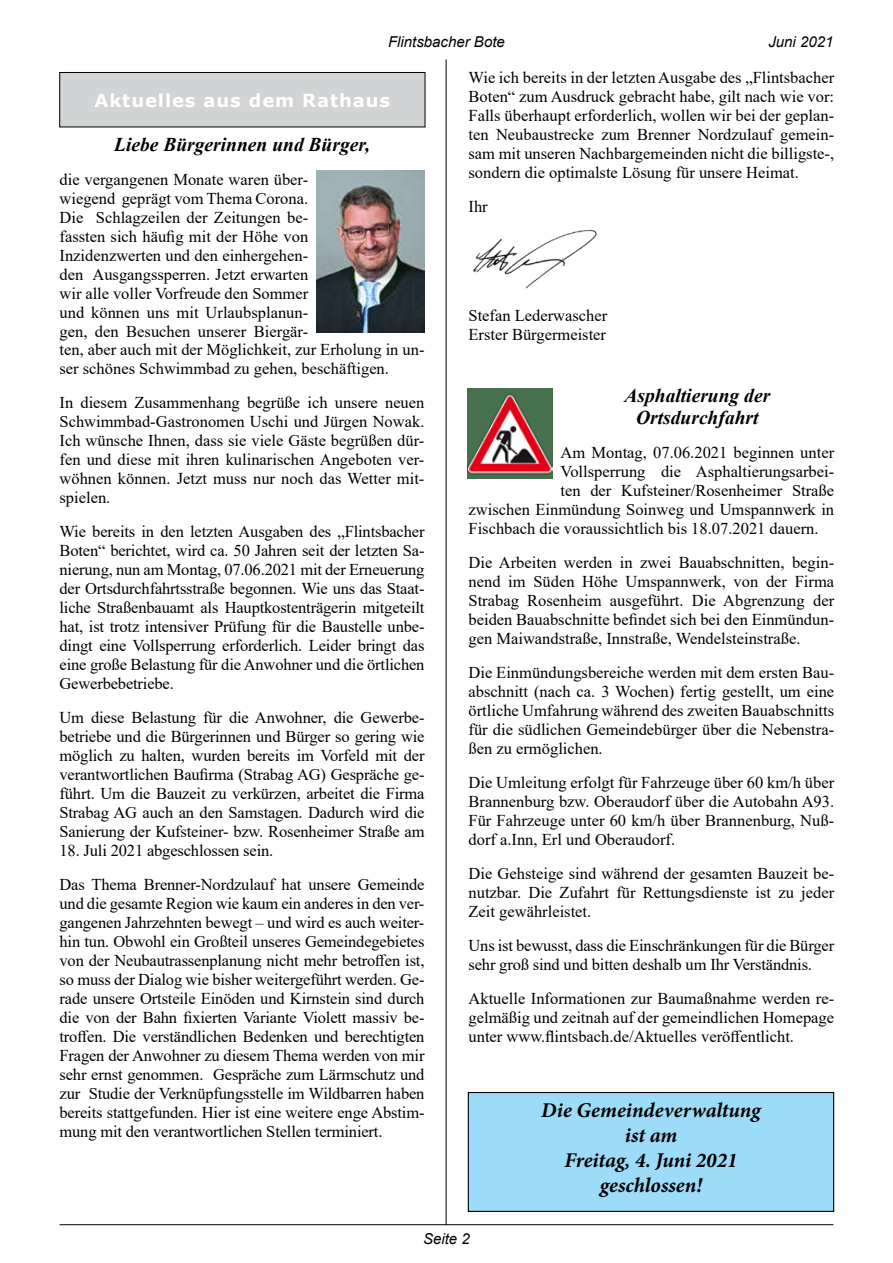
<style>
.page{position:relative;width:893px;height:1263px;background:#fff}
.page>*{position:absolute;margin:0;border:0;box-sizing:border-box;transform-origin:0 0}
.t1{font:italic 700 21px/25.2px "Minion Pro";color:#000;text-align:center}
.t2{font:italic 700 19.5px/22.5px "Times New Roman";color:#000;text-align:center}
.t3{font:700 18px "Verdana";letter-spacing:.05em;color:#fff}
.t4{font:16.5px/18.9px "Times New Roman";color:#000;text-align:justify}
.t5{font:italic 15px "Arial";color:#000}
</style>
<div class="page">
<hr style="left:60px;top:1224px;width:773px;height:1px;background:#000">
<hr style="left:446px;top:60px;width:1px;height:1165px;background:#000">
<img style="left:473px;top:229px;width:124px;height:60px">
<img style="left:317px;top:170px;width:107px;height:162px">
<div style="left:60px;top:72px;width:365px;height:55px;background:#d1d3d4"></div>
<div style="left:60px;top:72px;width:365px;height:55px;border:1px solid #000"></div>
<img style="left:467px;top:389px;width:85px;height:90px">
<div style="left:468px;top:1092px;width:366px;height:119px;background:#9ddcf9"></div>
<div style="left:468px;top:1092px;width:366px;height:120px;border:1px solid #000"></div>
<p class="t5" style="left:388px;top:32px;width:118px">Flintsbacher Bote</p>
<p class="t5" style="left:768px;top:32px;width:67px">Juni 2021</p>
<p class="t3" style="left:94px;top:87px;width:297px">Aktuelles aus dem Rathaus</p>
<p class="t2" style="left:114px;top:132px;width:257px">Liebe Bürgerinnen und Bürger,</p>
<p class="t4" style="left:60px;top:169px;width:366px;text-align:left">die vergangenen Monate waren über-<br>wiegend geprägt vom Thema Corona.<br>Die Schlagzeilen der Zeitungen be-<br>fassten sich häufig mit der Höhe von<br>Inzidenzwerten und den einhergehen-<br>den Ausgangssperren. Jetzt erwarten<br>wir alle voller Vorfreude den Sommer<br>und können uns mit Urlaubsplanun-<br>gen, den Besuchen unserer Biergär-<br>ten, aber auch mit der Möglichkeit, zur Erholung in un&shy;ser schönes Schwimmbad zu gehen, beschäftigen.</p>
<p class="t4" style="left:60px;top:393px;width:366px">In diesem Zusammenhang begrüße ich unsere neuen Schwimmbad-Gastronomen Uschi und Jürgen Nowak.<br>Ich wünsche Ihnen, dass sie viele Gäste begrüßen dür&shy;fen und diese mit ihren kulinarischen Angeboten ver&shy;wöhnen können. Jetzt muss nur noch das Wetter mit&shy;spielen.</p>
<p class="t4" style="left:60px;top:522px;width:367px">Wie bereits in den letzten Ausgaben des „Flintsbacher Boten“ berichtet, wird ca. 50 Jahren seit der letzten Sa&shy;nierung, nun am Montag, 07.06.2021 mit der Erneuerung der Ortsdurchfahrtsstraße begonnen. Wie uns das Staat&shy;liche Straßenbauamt als Hauptkostenträgerin mitgeteilt hat, ist trotz intensiver Prüfung für die Baustelle unbe&shy;dingt eine Vollsperrung erforderlich. Leider bringt das eine große Belastung für die Anwohner und die örtlichen Gewerbebetriebe.</p>
<p class="t4" style="left:60px;top:707px;width:367px">Um diese Belastung für die Anwohner, die Gewerbe&shy;betriebe und die Bürgerinnen und Bürger so gering wie möglich zu halten, wurden bereits im Vorfeld mit der verantwortlichen Baufirma (Strabag AG) Gespräche ge&shy;führt. Um die Bauzeit zu verkürzen, arbeitet die Firma Strabag AG auch an den Samstagen. Dadurch wird die Sanierung der Kufsteiner- bzw. Rosenheimer Straße am</p>
<p class="t4" style="left:60px;top:833px;width:366px;line-height:33.9px">18. Juli 2021 abgeschlossen sein.<br>Das Thema Brenner-Nordzulauf hat unsere Gemeinde</p>
<p class="t4" style="left:60px;top:893px;width:366px">und die gesamte Region wie kaum ein anderes in den ver&shy;gangenen Jahrzehnten bewegt – und wird es auch weiter&shy;hin tun. Obwohl ein Großteil unseres Gemeindegebietes von der Neubautrassenplanung nicht mehr betroffen ist, so muss der Dialog wie bisher weitergeführt werden. Ge&shy;rade unsere Ortsteile Einöden und Kirnstein sind durch die von der Bahn fixierten Variante Violett massiv be&shy;troffen. Die verständlichen Bedenken und berechtigten Fragen der Anwohner zu diesem Thema werden von mir sehr ernst genommen. Gespräche zum Lärmschutz und zur Studie der Verknüpfungsstelle im Wildbarren haben bereits stattgefunden. Hier ist eine weitere enge Abstim&shy;mung mit den verantwortlichen Stellen terminiert.</p>
<p class="t4" style="left:468px;top:67px;width:367px">Wie ich bereits in der letzten Ausgabe des „Flintsbacher Boten“ zum Ausdruck gebracht habe, gilt nach wie vor:<br>Falls überhaupt erforderlich, wollen wir bei der geplan&shy;ten Neubaustrecke zum Brenner Nordzulauf gemein&shy;sam mit unseren Nachbargemeinden nicht die billigste-, sondern die optimalste Lösung für unsere Heimat.</p>
<p class="t4" style="left:468px;top:196px;width:21px">Ihr</p>
<p class="t4" style="left:468px;top:306px;width:140px">Stefan Lederwascher<br>Erster Bürgermeister</p>
<p class="t2" style="left:624px;top:384px;width:147px">Asphaltierung der<br>Ortsdurchfahrt</p>
<p class="t4" style="left:561px;top:443px;width:275px">Am Montag, 07.06.2021 beginnen unter</p>
<p class="t4" style="left:561px;top:462px;width:275px">Vollsperrung die Asphaltierungsarbei-</p>
<p class="t4" style="left:561px;top:481px;width:275px">ten der Kufsteiner/Rosenheimer Straße</p>
<p class="t4" style="left:468px;top:500px;width:367px">zwischen Einmündung Soinweg und Umspannwerk in</p>
<p class="t4" style="left:468px;top:519px;width:352px">Fischbach die voraussichtlich bis 18.07.2021 dauern.</p>
<p class="t4" style="left:468px;top:553px;width:367px">Die Arbeiten werden in zwei Bauabschnitten, begin&shy;nend im Süden Höhe Umspannwerk, von der Firma Strabag Rosenheim ausgeführt. Die Abgrenzung der beiden Bauabschnitte befindet sich bei den Einmündun&shy;gen Maiwandstraße, Innstraße, Wendelsteinstraße.</p>
<p class="t4" style="left:468px;top:663px;width:367px">Die Einmündungsbereiche werden mit dem ersten Bau&shy;abschnitt (nach ca. 3 Wochen) fertig gestellt, um eine örtliche Umfahrung während des zweiten Bauabschnitts für die südlichen Gemeindebürger über die Nebenstra&shy;ßen zu ermöglichen.</p>
<p class="t4" style="left:468px;top:772px;width:367px">Die Umleitung erfolgt für Fahrzeuge über 60 km/h über Brannenburg bzw. Oberaudorf über die Autobahn A93.<br>Für Fahrzeuge unter 60 km/h über Brannenburg, Nuß&shy;dorf a.Inn, Erl und Oberaudorf.</p>
<p class="t4" style="left:468px;top:863px;width:367px">Die Gehsteige sind während der gesamten Bauzeit be&shy;nutzbar. Die Zufahrt für Rettungsdienste ist zu jeder Zeit gewährleistet.</p>
<p class="t4" style="left:468px;top:935px;width:367px">Uns ist bewusst, dass die Einschränkungen für die Bürger sehr groß sind und bitten deshalb um Ihr Verständnis.</p>
<p class="t4" style="left:468px;top:988px;width:367px">Aktuelle Informationen zur Baumaßnahme werden re&shy;gelmäßig und zeitnah auf der gemeindlichen Homepage unter www.flintsbach.de/Aktuelles veröffentlicht.</p>
<p class="t1" style="left:541px;top:1097px;width:221px">Die Gemeindeverwaltung ist am<br>Freitag, 4. Juni 2021 geschlossen!</p>
<p class="t5" style="left:423px;top:1229px;width:48px">Seite 2</p>
</div>
